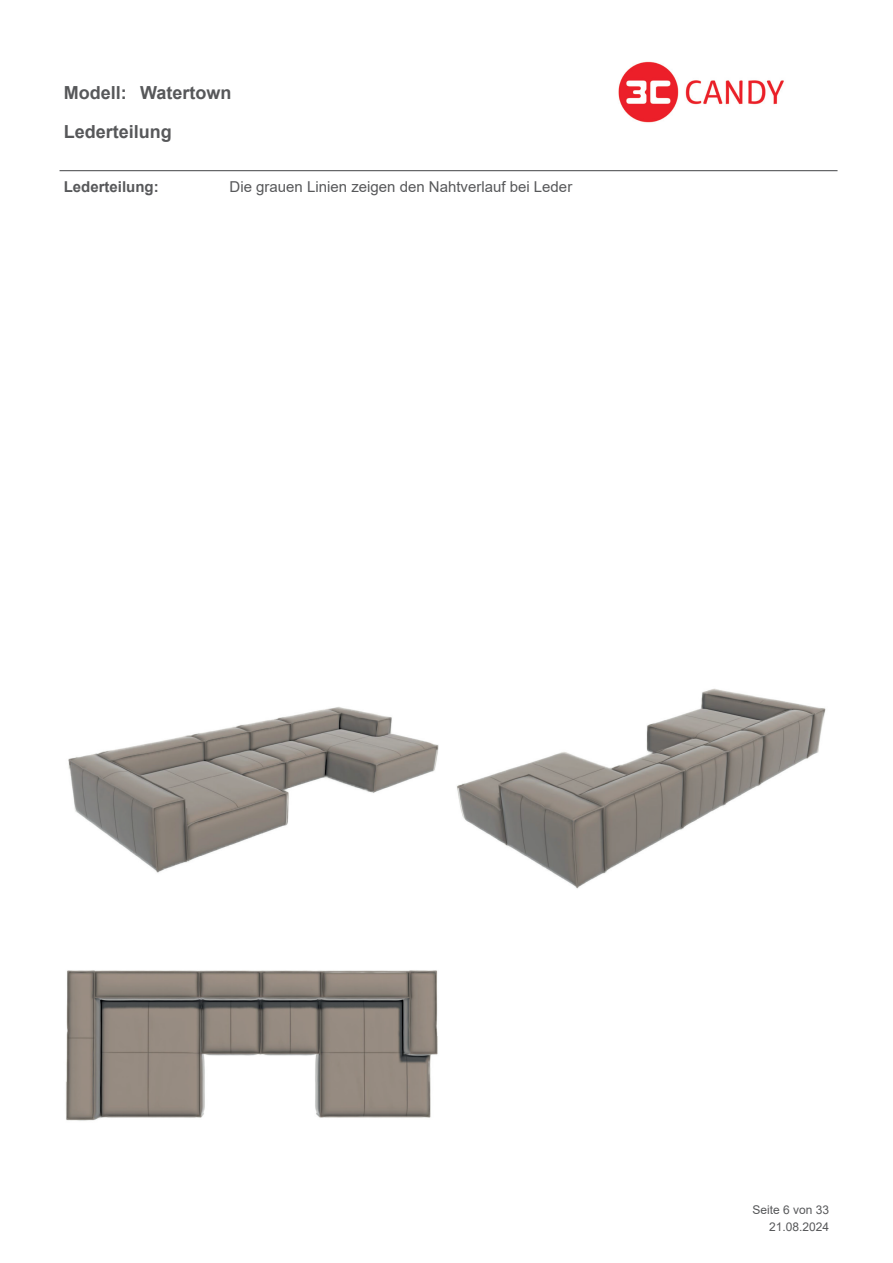
<style>
.page{position:relative;width:893px;height:1263px;background:#fff}
.page>*{position:absolute;margin:0;border:0;box-sizing:border-box;transform-origin:0 0}
.t1{font:700 18px "Arial";color:#57585a}
.t2{font:15px "Arial";color:#57585a}
.t3{font:700 15px "Arial";color:#57585a}
.t4{font:12px/17px "Arial";color:#57585a;text-align:right}
</style>
<div class="page">
<hr style="left:60px;top:170px;width:777px;height:1px;background:#57585a">
<img style="left:68px;top:707px;width:371px;height:166px">
<img style="left:457px;top:688px;width:369px;height:201px">
<img style="left:66px;top:970px;width:372px;height:151px">
<img style="left:618px;top:61px;width:166px;height:62px">
<p class="t1" style="left:64px;top:80px;width:64px">Modell:</p>
<p class="t1" style="left:140px;top:80px;width:93px">Watertown</p>
<p class="t1" style="left:64px;top:119px;width:110px">Lederteilung</p>
<p class="t3" style="left:64px;top:176px;width:97px">Lederteilung:</p>
<p class="t2" style="left:230px;top:176px;width:344px">Die grauen Linien zeigen den Nahtverlauf bei Leder</p>
<p class="t4" style="left:752px;top:1201px;width:78px">Seite 6 von 33<br>21.08.2024</p>
</div>
